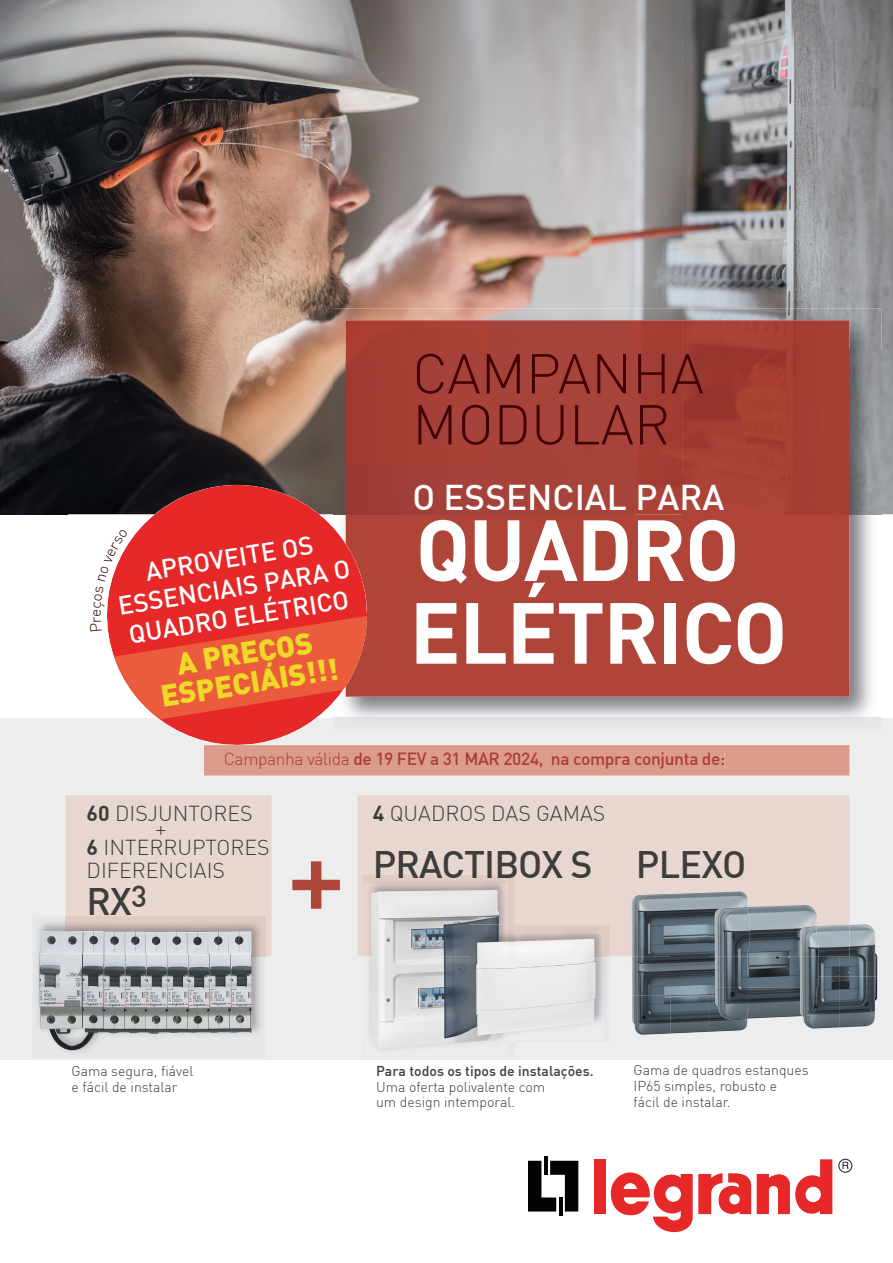
<style>
.page{position:relative;width:893px;height:1263px;background:#fff}
.page>*{position:absolute;margin:0;border:0;box-sizing:border-box;transform-origin:0 0}
.t1{font:500 110.25px "DIN";color:#ad4539}
.t2{font:700 85.2px/82.7px "DIN";letter-spacing:-.02em;color:#fff}
.t3{font:500 37.5px "DIN";letter-spacing:-.025em;color:#3d3d3c}
.t4{font:500 35.1px "DIN";color:#fff}
.t5{font:900 29.7px/29.7px "DIN";color:#eeda26;text-align:center}
.t6{font:500 25.5px/29.7px "DIN";color:#fff;text-align:center}
.t7{font:300 21.3px/34px "DIN";color:#3d3d3c}
.t8{font:500 17.25px "DIN";letter-spacing:-.02em;color:#ac3d33}
.t9{font:300 14.1px/15.8px "DIN";color:#3d3d3c}
.t10{font:500 14.1px "DIN";color:#3d3d3c}
.s1{font-weight:300}
.s2{font-family:"DIN Bold";font-weight:400}
</style>
<div class="page">
<img style="left:68px;top:0;width:825px;height:514px">
<img style="left:0;top:0;width:68px;height:514px">
<div style="left:0;top:718px;width:893px;height:341px;background:#ededed"></div>
<hr style="left:544px;top:1156px;width:3px;height:19px;background:#020304">
<svg style="left:528px;top:1161px;width:50px;height:50px"></svg>
<hr style="left:559px;top:1197px;width:3px;height:19px;background:#020304">
<div style="left:594px;top:1159px;width:12px;height:55px;background:#e62829"></div>
<svg style="left:757px;top:1159px;width:75px;height:55px"></svg>
<svg style="left:611px;top:1172px;width:140px;height:61px"></svg>
<svg style="left:838px;top:1159px;width:14px;height:14px"></svg>
<img style="left:334px;top:360px;width:12px;height:125px">
<img style="left:833px;top:514px;width:49px;height:204px">
<img style="left:334px;top:308px;width:348px;height:52px">
<img style="left:682px;top:308px;width:200px;height:41px">
<img style="left:849px;top:349px;width:33px;height:165px">
<div style="left:377px;top:514px;width:472px;height:183px;background:#af4539"></div>
<img style="left:346px;top:320px;width:503px;height:194px">
<img style="left:417px;top:354px;width:265px;height:40px">
<img style="left:682px;top:354px;width:21px;height:40px">
<img style="left:418px;top:405px;width:249px;height:40px">
<svg style="left:97px;top:485px;width:280px;height:260px"></svg>
<div style="left:66px;top:795px;width:206px;height:161px;background:#e8d7d0"></div>
<img style="left:35px;top:917px;width:231px;height:137px">
<img style="left:66px;top:917px;width:200px;height:39px">
<img style="left:39px;top:931px;width:212px;height:120px">
<div style="left:358px;top:795px;width:491px;height:161px;background:#e8d7d0"></div>
<img style="left:363px;top:875px;width:152px;height:82px">
<img style="left:364px;top:884px;width:144px;height:166px">
<img style="left:515px;top:924px;width:95px;height:94px">
<svg style="left:508px;top:924px;width:7px;height:7px"></svg>
<img style="left:470px;top:924px;width:38px;height:118px">
<img style="left:471px;top:931px;width:132px;height:108px">
<img style="left:632px;top:956px;width:83px;height:39px">
<img style="left:632px;top:995px;width:38px;height:40px">
<img style="left:670px;top:995px;width:77px;height:38px">
<img style="left:632px;top:891px;width:116px;height:65px">
<img style="left:749px;top:956px;width:51px;height:31px">
<img style="left:749px;top:987px;width:53px;height:31px">
<img style="left:747px;top:905px;width:70px;height:51px">
<img style="left:715px;top:907px;width:34px;height:112px">
<img style="left:819px;top:956px;width:21px;height:20px">
<img style="left:840px;top:924px;width:37px;height:52px">
<img style="left:802px;top:976px;width:75px;height:52px">
<img style="left:816px;top:925px;width:33px;height:31px">
<img style="left:800px;top:926px;width:19px;height:90px">
<div style="left:204px;top:745px;width:645px;height:30px;background:#db9c8c"></div>
<div style="left:225px;top:752px;width:123px;height:17px;background:#db9c8c"></div>
<div style="left:350px;top:753px;width:374px;height:16px;background:#db9c8c"></div>
<svg style="left:97px;top:529px;width:270px;height:190px;background:#e85047"></svg>
<h3 class="t6" style="left:111px;top:561px;width:236px;rotate:-9deg">APROVEITE OS<br>ESSENCIAIS PARA O<br>QUADRO ELÉTRICO</h3>
<h3 class="t5" style="left:154px;top:651px;width:181px;rotate:-9deg">A PREÇOS<br>ESPECIAIS!!!</h3>
<h3 class="t4" style="left:412px;top:475px;width:314px">O ESSENCIAL PARA</h3>
<h2 class="t2" style="left:409px;top:505px;width:380px">QUADRO<br>ELÉTRICO</h2>
<p class="t8" style="left:224px;top:748px;width:503px"><span class="s1">Campanha válida</span> de 19 FEV a 31 MAR 2024, na compra conjunta de:</p>
<h3 class="t7" style="left:87px;top:796px;width:185px"><span class="s2">60</span> DISJUNTORES<br><span class="s2">6</span> INTERRUPTORES</h3>
<h3 class="t7" style="left:87px;top:853px;width:140px">DIFERENCIAIS</h3>
<h3 class="t7" style="left:156px;top:811px;width:12px">+</h3>
<h3 class="t3" style="left:87px;top:878px;width:62px">RX<sup>3</sup></h3>
<h1 class="t1" style="left:287px;top:805px;width:60px">+</h1>
<h3 class="t7" style="left:373px;top:796px;width:234px"><span class="s2">4</span> QUADROS DAS GAMAS</h3>
<h3 class="t3" style="left:373px;top:840px;width:221px">PRACTIBOX S</h3>
<h3 class="t3" style="left:636px;top:840px;width:112px">PLEXO</h3>
<p class="t9" style="left:72px;top:1063px;width:123px">Gama segura, fiável e fácil de instalar</p>
<p class="t10" style="left:376px;top:1062px;width:219px">Para todos os tipos de instalações.</p>
<p class="t9" style="left:376px;top:1078px;width:170px">Uma oferta polivalente com um design intemporal.</p>
<p class="t9" style="left:634px;top:1062px;width:177px">Gama de quadros estanques<br>IP65 simples, robusto e<br>fácil de instalar.</p>
</div>
